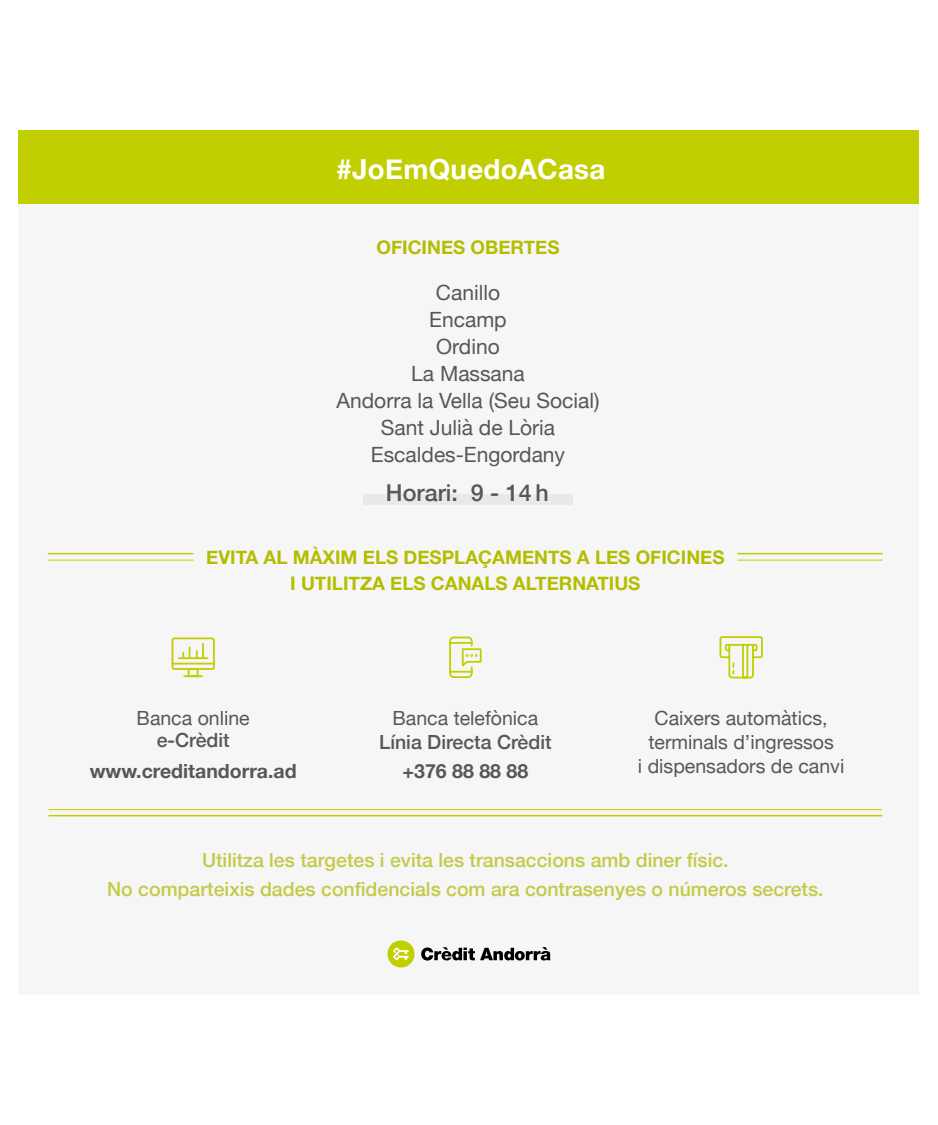
<style>
.page{position:relative;width:938px;height:1125px;background:#fff}
.page>*{position:absolute;margin:0;border:0;box-sizing:border-box;transform-origin:0 0}
.t1{font:700 27.75px "Helvetica Neue";letter-spacing:.01em;color:#fff}
.t2{font:500 23.25px "Helvetica Neue";color:#575756}
.t3{font:21px/27px "Helvetica Neue";color:#575756;text-align:center}
.t4{font:500 19.5px/28.6px "Helvetica Neue";color:#c3ca48;text-align:center}
.t5{font:19.5px/24px "Helvetica Neue";color:#575756;text-align:center}
.t6{font:700 19.5px "Helvetica Neue";color:#575756}
.t7{font:500 19.5px "Helvetica Neue";color:#575756}
.t8{font:700 18.75px/26.7px "Helvetica Neue";color:#b3be00;text-align:center}
</style>
<div class="page">
<div style="left:19px;top:130px;width:900px;height:865px;background:#f6f6f6"></div>
<div style="left:19px;top:130px;width:900px;height:74px;background:#c1ce00"></div>
<div style="left:387px;top:940px;width:27px;height:28px;background:#c1ce00;border-radius:50%"></div>
<svg style="left:393px;top:947px;width:15px;height:13px"></svg>
<svg style="left:421px;top:947px;width:129px;height:14px"></svg>
<svg style="left:171px;top:637px;width:44px;height:41px"></svg>
<svg style="left:449px;top:636px;width:33px;height:42px"></svg>
<svg style="left:719px;top:636px;width:44px;height:43px"></svg>
<hr style="left:49px;top:815px;width:832px;height:1px;background:#c1ce00">
<hr style="left:49px;top:809px;width:832px;height:1px;background:#c1ce00">
<hr style="left:48px;top:553px;width:145px;height:1px;background:#c1ce00">
<hr style="left:48px;top:560px;width:145px;height:1px;background:#c1ce00">
<hr style="left:738px;top:553px;width:144px;height:1px;background:#c1ce00">
<hr style="left:738px;top:560px;width:144px;height:1px;background:#c1ce00">
<div style="left:363px;top:495px;width:209px;height:10px;background:#e9e9e9"></div>
<h1 class="t1" style="left:336px;top:147px;width:270px">#JoEmQuedoACasa</h1>
<p class="t8" style="left:376px;top:234px;width:184px">OFICINES OBERTES</p>
<p class="t3" style="left:336px;top:280px;width:264px">Canillo<br>Encamp<br>Ordino<br>La Massana<br>Andorra la Vella (Seu Social)<br>Sant Julià de Lòria<br>Escaldes-Engordany</p>
<p class="t2" style="left:386px;top:474px;width:164px">Horari: 9 - 14 h</p>
<p class="t8" style="left:206px;top:544px;width:520px">EVITA AL MÀXIM ELS DESPLAÇAMENTS A LES OFICINES<br>I UTILITZA ELS CANALS ALTERNATIUS</p>
<p class="t5" style="left:137px;top:708px;width:115px">Banca online</p>
<p class="t7" style="left:157px;top:724px;width:74px">e-Crèdit</p>
<p class="t6" style="left:90px;top:756px;width:208px">www.creditandorra.ad</p>
<p class="t5" style="left:392px;top:707px;width:147px">Banca telefònica</p>
<p class="t7" style="left:379px;top:727px;width:174px">Línia Directa Crèdit</p>
<p class="t6" style="left:402px;top:756px;width:127px">+376 88 88 88</p>
<p class="t5" style="left:638px;top:707px;width:208px">Caixers automàtics, terminals d’ingressos<br>i dispensadors de canvi</p>
<p class="t4" style="left:107px;top:845px;width:718px">Utilitza les targetes i evita les transaccions amb diner físic.<br>No comparteixis dades confidencials com ara contrasenyes o números secrets.</p>
</div>
